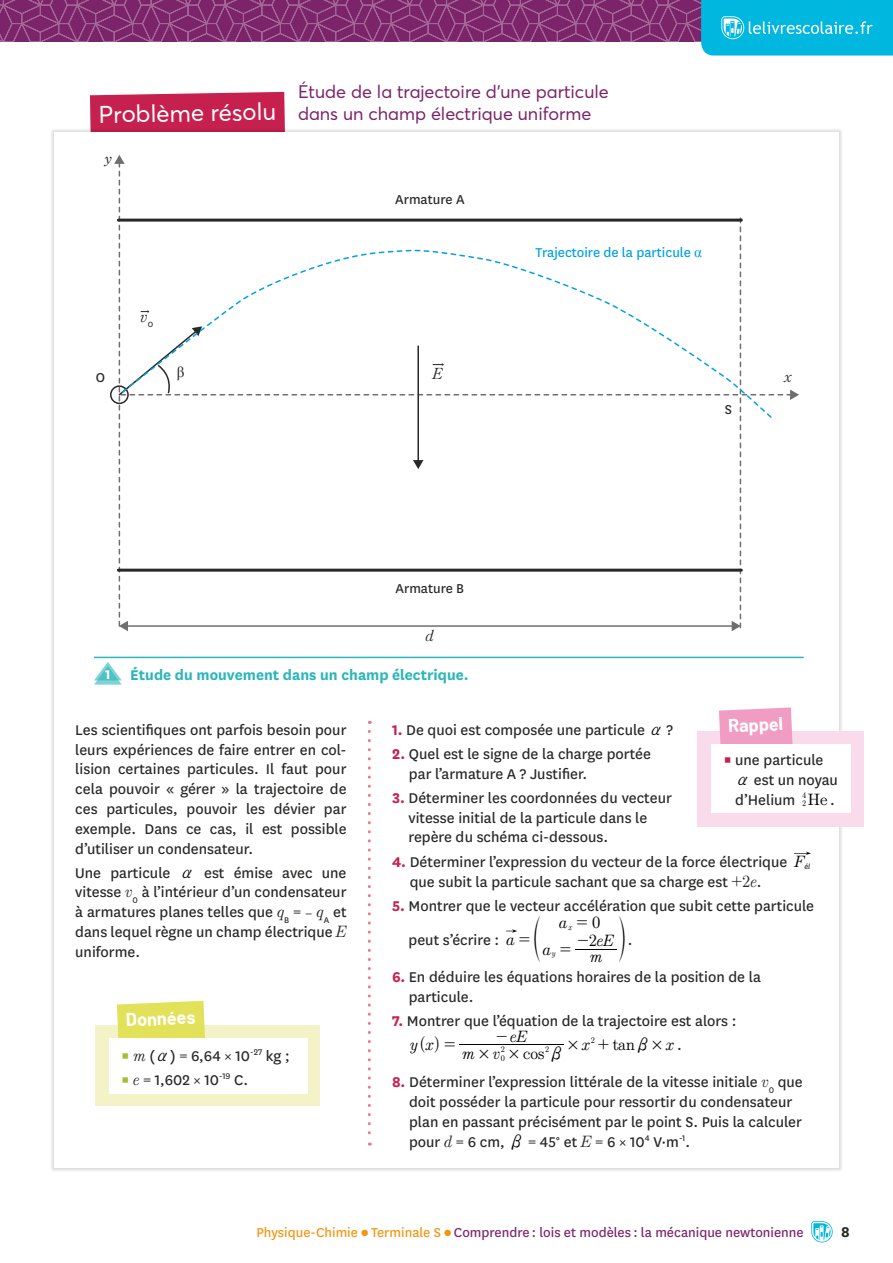
<style>
.page{position:relative;width:893px;height:1263px;background:#fff}
.page>*{position:absolute;margin:0;border:0;box-sizing:border-box;transform-origin:0 0}
.t1{font:24px "Averta Demo PE";color:#fff}
.t2{font:18px/21.6px "Averta Demo PE";color:#7c246a}
.t3{font:700 18px "Barlow";color:#fff}
.t4{font:17.4px "MM Variable A";color:#000}
.t5{font:16.5px/19.8px "National";color:#282827}
.t6{font:700 16.5px "National";color:#2cb6ba}
.t7{font:16.5px "MM Century New";color:#000}
.t8{font:italic 16.5px "MM Century New";color:#000}
.t9{font:16.5px "MM Binary";color:#000}
.t10{font:700 16.5px "National";color:#282827}
.t11{font:15px "National";color:#7c246a}
.t12{font:15px "National";color:#00a0e4}
.t13{font:15px "National";color:#282827}
.t14{font:italic 15px "M Ma Century";color:#282827}
.t15{font:15px "Times New Roman";color:#282827}
.t16{font:8.25px "MM Century New";color:#000}
.t17{font:italic 8.25px "MM Century New";color:#000}
.s1{font-family:"Times New Roman"}
.s2{font-size:15px;color:#fff}
.s3{font-family:"MM Century Old Greek";font-style:italic;color:#000}
.s4{font-family:"MM Century New";font-style:italic}
.s5{font-weight:700;color:#a5bd33}
.s6{font-weight:700;color:#c6204e}
.s7{font-family:"MM Century New";color:#000}
.s8{font-family:"MM Century New";font-style:italic;color:#000}
.s9{font-style:italic;font-size:8.25px;color:#000}
.s10{font-family:"MM Century New"}
.s11{font-family:"MM Variable A";font-size:17.4px;color:#000}
.s12{font-style:normal}
.s13{font-family:"National";color:#282827}
.s14{font-family:"MM Century Old Greek";font-style:italic}
.s15{font-family:"MM Binary"}
.s16{font-style:italic}
.s17{color:#f4940c}
.s18{font-size:10.5px;color:#f4940c}
</style>
<div class="page">
<svg style="left:794px;top:851px;width:17px;height:4px"></svg>
<hr style="left:575px;top:949px;width:42px;height:1px;background:#000">
<svg style="left:506px;top:929px;width:11px;height:4px"></svg>
<hr style="left:460px;top:1044px;width:104px;height:1px;background:#000">
<svg style="left:368px;top:731px;width:3px;height:414px"></svg>
<div style="left:95px;top:1025px;width:225px;height:80px;background:#f3f3c7"></div>
<svg style="left:117px;top:1001px;width:88px;height:37px;background:#e2e263"></svg>
<div style="left:109px;top:1038px;width:198px;height:55px;background:#fff"></div>
<div style="left:697px;top:731px;width:166px;height:95px;background:#fadbeb"></div>
<svg style="left:719px;top:707px;width:74px;height:37px;background:#f2a3c7"></svg>
<div style="left:711px;top:744px;width:140px;height:69px;background:#fff"></div>
<svg style="left:90px;top:92px;width:709px;height:539px"></svg>
<svg style="left:94px;top:662px;width:28px;height:23px"></svg>
<hr style="left:94px;top:657px;width:710px;height:1px;background:#2cb6ba">
<svg style="left:811px;top:1221px;width:22px;height:21px"></svg>
<svg style="left:0;top:0;width:893px;height:56px"></svg>
<h1 class="t1" style="left:99px;top:98px;width:179px;rotate:-1deg">Problème résolu</h1>
<p class="t14" style="left:104px;top:151px;width:9px">y</p>
<p class="t14" style="left:140px;top:309px;width:15px">v<sub>O</sub></p>
<p class="t2" style="left:298px;top:80px;width:312px">Étude de la trajectoire d’une particule dans un champ électrique uniforme</p>
<p class="t13" style="left:395px;top:190px;width:71px">Armature A</p>
<p class="t12" style="left:535px;top:243px;width:168px">Trajectoire de la particule <span class="s1">α</span></p>
<p class="t13" style="left:96px;top:367px;width:11px">O</p>
<p class="t15" style="left:177px;top:362px;width:9px">β</p>
<p class="t14" style="left:432px;top:366px;width:12px">E</p>
<p class="t13" style="left:725px;top:400px;width:9px">S</p>
<p class="t14" style="left:784px;top:369px;width:9px">x</p>
<p class="t13" style="left:395px;top:578px;width:70px">Armature B</p>
<p class="t14" style="left:426px;top:628px;width:10px">d</p>
<p class="t6" style="left:105px;top:663px;width:365px"><span class="s2">1</span> Étude du mouvement dans un champ électrique.</p>
<p class="t5" style="left:75px;top:719px;width:273px;text-align:justify">Les scientifiques ont parfois besoin pour leurs expériences de faire entrer en col&shy;lision certaines particules. Il faut pour cela pouvoir « gérer » la trajectoire de ces particules, pouvoir les dévier par exemple. Dans ce cas, il est possible d’utiliser un condensateur.</p>
<p class="t5" style="left:75px;top:862px;width:273px;text-align:justify">Une particule <span class="s3">a</span> est émise avec une vitesse <span class="s4">v</span><sub>0</sub> à l’intérieur d’un condensateur à armatures planes telles que <span class="s4">q</span><sub>B</sub> = ₋ <span class="s4">q</span><sub>A</sub> et dans lequel règne un champ électrique <span class="s4">E </span>uniforme.</p>
<p class="t3" style="left:126px;top:1008px;width:71px;rotate:-2deg">Données</p>
<p class="t5" style="left:122px;top:1045px;width:170px"><span class="s5">▪</span> <span class="s4">m</span> ( <span class="s3">a</span> ) = 6,64 × 10<sup>-27</sup> kg ;</p>
<p class="t5" style="left:122px;top:1069px;width:128px"><span class="s5">▪</span> <span class="s4">e</span> = 1,602 × 10<sup>-19</sup> C.</p>
<p class="t3" style="left:728px;top:715px;width:57px;rotate:-2deg">Rappel</p>
<p class="t5" style="left:735px;top:749px;width:104px;text-indent:-12px"><span class="s6">▪</span> une particule<br><span class="s3">a</span> est un noyau d’Helium <sub>2</sub> <span class="s7">He</span> .</p>
<p class="t5" style="left:392px;top:719px;width:282px"><span class="s6">1.</span> De quoi est composée une particule <span class="s3">a</span> ?</p>
<p class="t5" style="left:409px;top:743px;width:243px;text-indent:-17px"><span class="s6">2.</span> Quel est le signe de la charge portée par l’armature A ? Justifier.</p>
<p class="t5" style="left:408px;top:787px;width:265px;text-indent:-16px"><span class="s6">3.</span> Déterminer les coordonnées du vecteur vitesse initial de la particule dans le repère du schéma ci-dessous.</p>
<p class="t5" style="left:410px;top:851px;width:402px;text-indent:-18px"><span class="s6">4.</span> Déterminer l’expression du vecteur de la force électrique <span class="s8">F</span><span class="s9">él </span>que subit la particule sachant que sa charge est <span class="s10">+2</span><span class="s4">e</span>.</p>
<p class="t5" style="left:409px;top:888px;width:407px;line-height:33.9px;text-indent:-17px"><span class="s6">5.</span> Montrer que le vecteur accélération que subit cette particule peut s’écrire : <span class="s8">a</span> <span class="s7">=</span> <span class="s11">f</span></p>
<p class="t16" style="left:802px;top:791px;width:6px">4</p>
<p class="t4" style="left:619px;top:928px;width:8px">p</p>
<p class="t7" style="left:577px;top:914px;width:25px">= 0</p>
<p class="t8" style="left:559px;top:914px;width:10px">a</p>
<p class="t17" style="left:568px;top:922px;width:5px">x</p>
<p class="t8" style="left:589px;top:932px;width:27px"><span class="s12">2</span>eE</p>
<p class="t7" style="left:578px;top:932px;width:56px">- <span class="s13">.</span></p>
<p class="t5" style="left:409px;top:966px;width:354px;text-indent:-17px"><span class="s6">6.</span> En déduire les équations horaires de la position de la particule.</p>
<p class="t5" style="left:392px;top:1010px;width:346px"><span class="s6">7.</span> Montrer que l’équation de la trajectoire est alors :</p>
<p class="t7" style="left:419px;top:1036px;width:37px">( ) =</p>
<p class="t7" style="left:560px;top:941px;width:12px">=</p>
<p class="t8" style="left:542px;top:941px;width:10px">a</p>
<p class="t17" style="left:552px;top:949px;width:5px">y</p>
<p class="t8" style="left:590px;top:948px;width:14px">m</p>
<p class="t8" style="left:496px;top:1028px;width:32px"><span class="s12">-</span>eE</p>
<p class="t16" style="left:591px;top:1036px;width:6px">2</p>
<p class="t5" style="left:409px;top:1071px;width:395px;text-indent:-17px"><span class="s6">8.</span> Déterminer l’expression littérale de la vitesse initiale <span class="s4">v</span><sub>0</sub> que doit posséder la particule pour ressortir du condensateur plan en passant précisément par le point S. Puis la calculer pour <span class="s4">d</span> = 6 cm, <span class="s3">b</span> = 45° et <span class="s4">E</span> = 6 × 10<sup>4</sup> V·m<sup>-1</sup>.</p>
<p class="t8" style="left:410px;top:1036px;width:25px">y x</p>
<p class="t7" style="left:598px;top:1036px;width:85px">+ tan<span class="s14">b</span> <span class="s15">#</span> <span class="s16">x</span> <span class="s13">.</span></p>
<p class="t8" style="left:462px;top:1045px;width:39px">m v</p>
<p class="t9" style="left:567px;top:1037px;width:24px">#<span class="s4">x</span></p>
<p class="t16" style="left:501px;top:1045px;width:6px">2</p>
<p class="t16" style="left:545px;top:1045px;width:6px">2</p>
<p class="t7" style="left:478px;top:1045px;width:85px"><span class="s15"># #</span> cos <span class="s14">b</span></p>
<p class="t16" style="left:501px;top:1054px;width:6px">0</p>
<p class="t11" style="left:256px;top:1223px;width:549px"><span class="s17">Physique-Chimie</span> <span class="s18">●</span> <span class="s17">Terminale S</span> <span class="s18">●</span> Comprendre : lois et modèles : la mécanique newtonienne</p>
<p class="t10" style="left:841px;top:1221px;width:10px">8</p>
</div>
